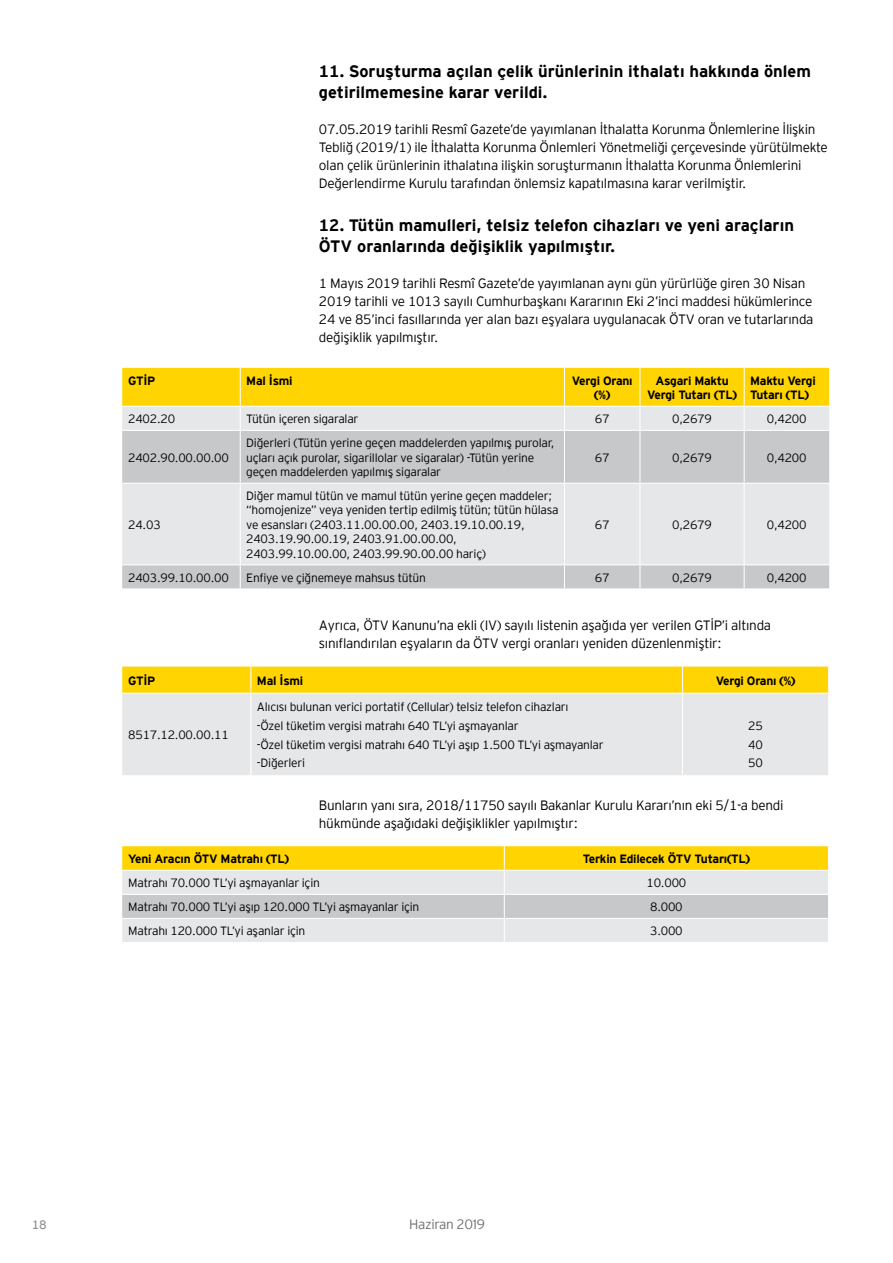
<style>
.page{position:relative;width:893px;height:1263px;background:#fff}
.page>*{position:absolute;margin:0;border:0;box-sizing:border-box;transform-origin:0 0}
.t1{font:700 16.5px/21px "EY Interstate";color:#000}
.t2{font:300 13.5px/18px "EY Interstate";letter-spacing:-.02em;color:#000}
.t3{font:300 13.5px "EY Interstate";letter-spacing:-.02em;color:#6d6e71}
.t4{font:12.3px "EY Interstate";color:#939598}
.t5{font:300 12px/14.4px "EY Interstate";letter-spacing:-.02em;color:#000}
.t6{font:700 12px/14.4px "EY Interstate";letter-spacing:-.02em;color:#000;text-align:center}
</style>
<div class="page">
<svg style="left:122px;top:431px;width:707px;height:157px;fill:#e6e7e8"></svg>
<hr style="left:240px;top:431px;width:1px;height:52px;background:#fff">
<hr style="left:564px;top:431px;width:1px;height:52px;background:#fff">
<hr style="left:122px;top:483px;width:118px;height:1px;background:#fff">
<hr style="left:240px;top:483px;width:324px;height:1px;background:#fff">
<hr style="left:240px;top:484px;width:1px;height:80px;background:#fff">
<hr style="left:564px;top:483px;width:76px;height:1px;background:#fff">
<hr style="left:564px;top:484px;width:1px;height:80px;background:#fff">
<hr style="left:744px;top:483px;width:85px;height:1px;background:#fff">
<hr style="left:122px;top:564px;width:118px;height:1px;background:#fff">
<hr style="left:240px;top:564px;width:324px;height:1px;background:#fff">
<svg style="left:240px;top:565px;width:1px;height:23px"></svg>
<hr style="left:564px;top:564px;width:76px;height:1px;background:#fff">
<svg style="left:564px;top:565px;width:1px;height:23px"></svg>
<hr style="left:744px;top:564px;width:85px;height:1px;background:#fff">
<svg style="left:122px;top:368px;width:707px;height:62px"></svg>
<hr style="left:639px;top:431px;width:1px;height:52px;background:#fff">
<hr style="left:744px;top:431px;width:1px;height:52px;background:#fff">
<hr style="left:640px;top:483px;width:104px;height:1px;background:#fff">
<hr style="left:639px;top:484px;width:1px;height:80px;background:#fff">
<hr style="left:744px;top:484px;width:1px;height:80px;background:#fff">
<hr style="left:640px;top:564px;width:104px;height:1px;background:#fff">
<svg style="left:639px;top:565px;width:1px;height:23px"></svg>
<svg style="left:744px;top:565px;width:1px;height:23px"></svg>
<svg style="left:122px;top:846px;width:707px;height:96px"></svg>
<div style="left:122px;top:694px;width:706px;height:81px;background:#e6e7e8"></div>
<svg style="left:122px;top:666px;width:707px;height:27px"></svg>
<hr style="left:250px;top:694px;width:1px;height:81px;background:#fff">
<hr style="left:682px;top:694px;width:1px;height:81px;background:#fff">
<h1 class="t1" style="left:319px;top:60px;width:493px">11. Soruşturma açılan çelik ürünlerinin ithalatı hakkında önlem getirilmemesine karar verildi.</h1>
<p class="t2" style="left:319px;top:119px;width:510px">07.05.2019 tarihli Resmî Gazete’de yayımlanan İthalatta Korunma Önlemlerine İlişkin Tebliğ (2019/1) ile İthalatta Korunma Önlemleri Yönetmeliği çerçevesinde yürütülmekte olan çelik ürünlerinin ithalatına ilişkin soruşturmanın İthalatta Korunma Önlemlerini Değerlendirme Kurulu tarafından önlemsiz kapatılmasına karar verilmiştir.</p>
<h1 class="t1" style="left:319px;top:213px;width:476px">12. Tütün mamulleri, telsiz telefon cihazları ve yeni araçların<br>ÖTV oranlarında değişiklik yapılmıştır.</h1>
<p class="t2" style="left:319px;top:273px;width:496px">1 Mayıs 2019 tarihli Resmî Gazete’de yayımlanan aynı gün yürürlüğe giren 30 Nisan 2019 tarihli ve 1013 sayılı Cumhurbaşkanı Kararının Eki 2’inci maddesi hükümlerince 24 ve 85’inci fasıllarında yer alan bazı eşyalara uygulanacak ÖTV oran ve tutarlarında değişiklik yapılmıştır.</p>
<p class="t6" style="left:128px;top:372px;width:29px">GTİP</p>
<p class="t6" style="left:246px;top:372px;width:48px">Mal İsmi</p>
<p class="t6" style="left:572px;top:372px;width:62px">Vergi Oranı (%)</p>
<p class="t6" style="left:647px;top:372px;width:91px">Asgari Maktu<br>Vergi Tutarı (TL)</p>
<p class="t6" style="left:750px;top:372px;width:67px;text-align:left">Maktu Vergi<br>Tutarı (TL)</p>
<p class="t5" style="left:128px;top:411px;width:48px">2402.20</p>
<p class="t5" style="left:246px;top:411px;width:114px">Tütün içeren sigaralar</p>
<p class="t5" style="left:595px;top:411px;width:16px">67</p>
<p class="t5" style="left:672px;top:411px;width:41px">0,2679</p>
<p class="t5" style="left:767px;top:411px;width:41px">0,4200</p>
<p class="t5" style="left:128px;top:449px;width:102px">2402.90.00.00.00</p>
<p class="t5" style="left:246px;top:435px;width:310px">Diğerleri (Tütün yerine geçen maddelerden yapılmış purolar, uçları açık purolar, sigarillolar ve sigaralar) -Tütün yerine geçen maddelerden yapılmış sigaralar</p>
<p class="t5" style="left:595px;top:449px;width:16px">67</p>
<p class="t5" style="left:672px;top:449px;width:41px">0,2679</p>
<p class="t5" style="left:767px;top:449px;width:41px">0,4200</p>
<p class="t5" style="left:128px;top:517px;width:34px">24.03</p>
<p class="t5" style="left:246px;top:488px;width:314px">Diğer mamul tütün ve mamul tütün yerine geçen maddeler; “homojenize” veya yeniden tertip edilmiş tütün; tütün hülasa ve esansları (2403.11.00.00.00, 2403.19.10.00.19, 2403.19.90.00.19, 2403.91.00.00.00, 2403.99.10.00.00, 2403.99.90.00.00 hariç)</p>
<p class="t5" style="left:595px;top:517px;width:16px">67</p>
<p class="t5" style="left:672px;top:517px;width:41px">0,2679</p>
<p class="t5" style="left:767px;top:517px;width:41px">0,4200</p>
<p class="t5" style="left:128px;top:570px;width:102px">2403.99.10.00.00</p>
<p class="t5" style="left:246px;top:570px;width:181px">Enfiye ve çiğnemeye mahsus tütün</p>
<p class="t5" style="left:595px;top:570px;width:16px">67</p>
<p class="t5" style="left:672px;top:570px;width:41px">0,2679</p>
<p class="t5" style="left:767px;top:570px;width:41px">0,4200</p>
<p class="t2" style="left:319px;top:615px;width:454px">Ayrıca, ÖTV Kanunu’na ekli (IV) sayılı listenin aşağıda yer verilen GTİP’i altında sınıflandırılan eşyaların da ÖTV vergi oranları yeniden düzenlenmiştir:</p>
<p class="t6" style="left:128px;top:672px;width:29px">GTİP</p>
<p class="t6" style="left:257px;top:672px;width:48px">Mal İsmi</p>
<p class="t6" style="left:716px;top:672px;width:81px">Vergi Oranı (%)</p>
<p class="t5" style="left:128px;top:727px;width:102px">8517.12.00.00.11</p>
<p class="t5" style="left:257px;top:697px;width:348px;line-height:18.6px">Alıcısı bulunan verici portatif (Cellular) telsiz telefon cihazları<br>-Özel tüketim vergisi matrahı 640 TL’yi aşmayanlar<br>-Özel tüketim vergisi matrahı 640 TL’yi aşıp 1.500 TL’yi aşmayanlar -Diğerleri</p>
<p class="t5" style="left:748px;top:716px;width:16px;line-height:18.6px;text-align:justify">25<br>40<br>50</p>
<p class="t2" style="left:319px;top:795px;width:466px">Bunların yanı sıra, 2018/11750 sayılı Bakanlar Kurulu Kararı’nın eki 5/1-a bendi hükmünde aşağıdaki değişiklikler yapılmıştır:</p>
<p class="t6" style="left:128px;top:851px;width:162px">Yeni Aracın ÖTV Matrahı (TL)</p>
<p class="t6" style="left:583px;top:851px;width:169px">Terkin Edilecek ÖTV Tutarı(TL)</p>
<p class="t5" style="left:128px;top:875px;width:193px">Matrahı 70.000 TL’yi aşmayanlar için</p>
<p class="t5" style="left:647px;top:875px;width:41px">10.000</p>
<p class="t5" style="left:128px;top:899px;width:293px">Matrahı 70.000 TL’yi aşıp 120.000 TL’yi aşmayanlar için</p>
<p class="t5" style="left:650px;top:899px;width:34px">8.000</p>
<p class="t5" style="left:128px;top:923px;width:179px">Matrahı 120.000 TL’yi aşanlar için</p>
<p class="t5" style="left:650px;top:923px;width:34px">3.000</p>
<p class="t4" style="left:32px;top:1215px;width:17px">18</p>
<p class="t3" style="left:409px;top:1215px;width:77px">Haziran 2019</p>
</div>
